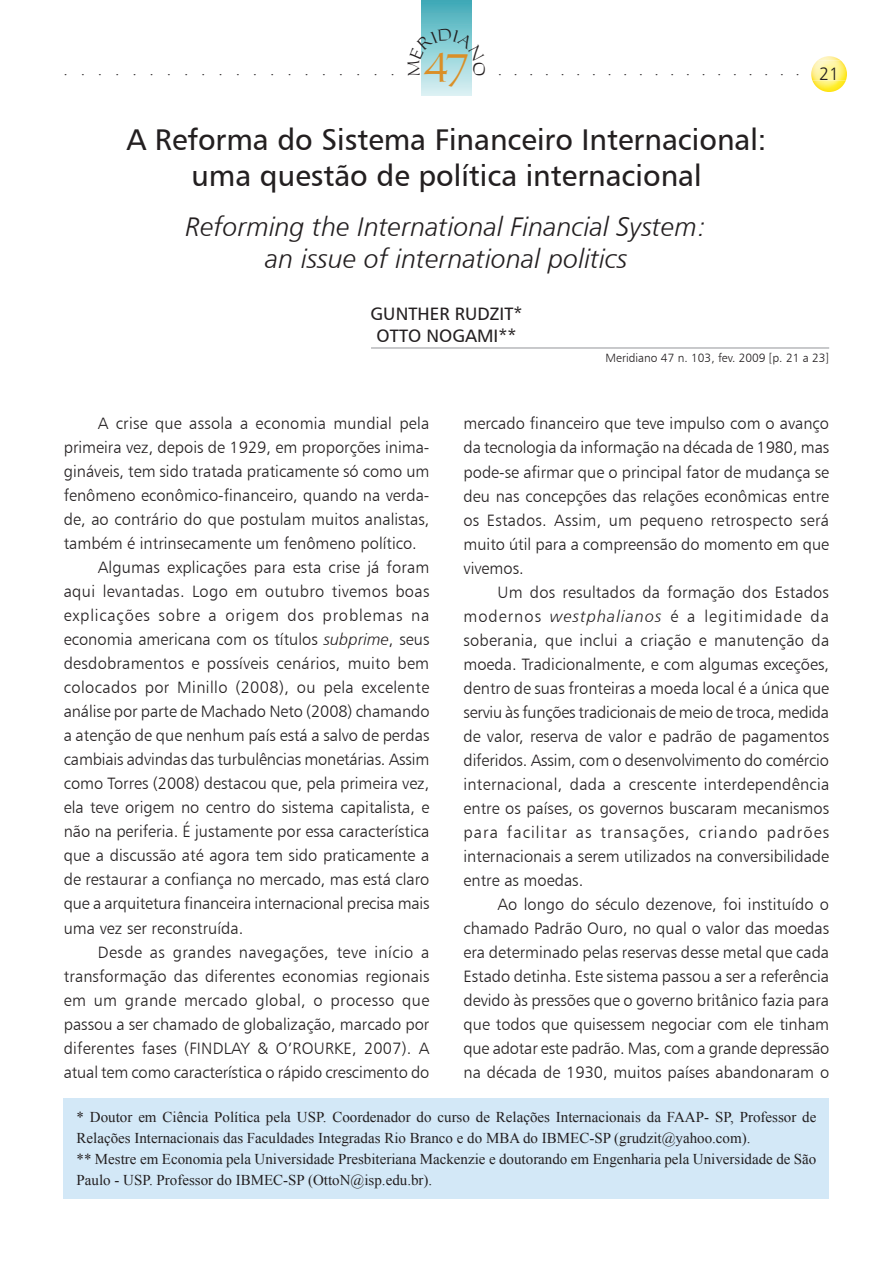
<style>
.page{position:relative;width:893px;height:1263px;background:#fff}
.page>*{position:absolute;margin:0;border:0;box-sizing:border-box;transform-origin:0 0}
.t1{font:36.9px "Carleton Normal";color:#da8f27}
.t2{font:30px/36px "Humanist 777 BT Roman B";color:#231f20;text-align:center}
.t3{font:27px/32.4px "Humanist 777 BT Light Italic B";color:#231f20;text-align:center}
.t4{font:18px/21.6px "Humanist 777 BT Roman B";color:#231f20;text-align:center}
.t5{font:16.5px/24px "Humanist 777 BT Light B";color:#231f20;text-align:justify}
.t6{font:16.5px "Humanist 777 BT Light B";letter-spacing:.025em;color:#231f20}
.t7{font:16.5px "Humanist 777 BT Light B";letter-spacing:.02em;color:#231f20}
.t8{font:16.5px "Humanist 777 BT Light B";letter-spacing:.05em;color:#231f20}
.t9{font:15px/21px "Times New Roman";color:#231f20}
.t10{font:12px "Humanist 777 BT Light B";color:#231f20}
.s1{font-family:"Humanist 777 BT Light B";font-size:18px}
.s2{font-family:"Humanist 777 BT Light Italic B"}
</style>
<div class="page">
<svg style="left:422px;top:0;width:49px;height:96px;background:#87cad3"></svg>
<img style="left:818px;top:56px;width:22px;height:4px">
<img style="left:811px;top:60px;width:36px;height:32px">
<div style="left:64px;top:1098px;width:765px;height:101px;background:#d3e8f7"></div>
<hr style="left:371px;top:348px;width:458px;height:1px;background:#939598">
<svg style="left:421px;top:28px;width:51px;height:48px;background:#94d4da"></svg>
<p class="t9" style="left:64px;top:59px;width:332px">....................</p>
<h1 class="t1" style="left:423px;top:46px;width:48px">47</h1>
<p class="t9" style="left:498px;top:59px;width:343px">.................... <span class="s1">21</span></p>
<h2 class="t2" style="left:126px;top:121px;width:642px">A Reforma do Sistema Financeiro Internacional: uma questão de política internacional</h2>
<h3 class="t3" style="left:186px;top:210px;width:523px">Reforming the International Financial System: an issue of international politics</h3>
<p class="t4" style="left:370px;top:302px;width:153px">GUNTHER RUDZIT*<br>OTTO NOGAMI**</p>
<p class="t5" style="left:98px;top:411px;width:333px">A crise que assola a economia mundial pela</p>
<p class="t5" style="left:64px;top:435px;width:367px">primeira vez, depois de 1929, em proporções inima-</p>
<p class="t5" style="left:64px;top:459px;width:367px">gináveis, tem sido tratada praticamente só como um</p>
<p class="t5" style="left:64px;top:483px;width:367px">fenômeno econômico-financeiro, quando na verda-</p>
<p class="t5" style="left:64px;top:507px;width:367px">de, ao contrário do que postulam muitos analistas,</p>
<p class="t5" style="left:64px;top:531px;width:355px">também é intrinsecamente um fenômeno político.</p>
<p class="t5" style="left:98px;top:555px;width:333px">Algumas explicações para esta crise já foram</p>
<p class="t7" style="left:64px;top:581px;width:367px">aqui levantadas. Logo em outubro tivemos boas</p>
<p class="t8" style="left:64px;top:605px;width:367px">explicações sobre a origem dos problemas na</p>
<p class="t5" style="left:64px;top:627px;width:367px">economia americana com os títulos <span class="s2">subprime</span>, seus</p>
<p class="t5" style="left:64px;top:651px;width:367px">desdobramentos e possíveis cenários, muito bem</p>
<p class="t6" style="left:64px;top:677px;width:367px">colocados por Minillo (2008), ou pela excelente</p>
<p class="t5" style="left:64px;top:699px;width:367px">análise por parte de Machado Neto (2008) chamando</p>
<p class="t5" style="left:64px;top:723px;width:367px">a atenção de que nenhum país está a salvo de perdas</p>
<p class="t5" style="left:64px;top:747px;width:367px">cambiais advindas das turbulências monetárias. Assim</p>
<p class="t5" style="left:64px;top:771px;width:367px">como Torres (2008) destacou que, pela primeira vez,</p>
<p class="t5" style="left:64px;top:795px;width:367px">ela teve origem no centro do sistema capitalista, e</p>
<p class="t5" style="left:64px;top:819px;width:367px">não na periferia. É justamente por essa característica</p>
<p class="t5" style="left:64px;top:843px;width:367px">que a discussão até agora tem sido praticamente a</p>
<p class="t5" style="left:64px;top:867px;width:367px">de restaurar a confiança no mercado, mas está claro</p>
<p class="t5" style="left:64px;top:891px;width:367px">que a arquitetura financeira internacional precisa mais</p>
<p class="t5" style="left:64px;top:915px;width:181px">uma vez ser reconstruída.</p>
<p class="t6" style="left:98px;top:942px;width:333px">Desde as grandes navegações, teve início a</p>
<p class="t5" style="left:64px;top:963px;width:367px">transformação das diferentes economias regionais</p>
<p class="t6" style="left:64px;top:990px;width:367px">em um grande mercado global, o processo que</p>
<p class="t5" style="left:64px;top:1011px;width:367px">passou a ser chamado de globalização, marcado por</p>
<p class="t5" style="left:64px;top:1035px;width:367px">diferentes fases (FINDLAY &amp; O’ROURKE, 2007). A</p>
<p class="t5" style="left:64px;top:1059px;width:367px">atual tem como característica o rápido crescimento do</p>
<p class="t10" style="left:606px;top:350px;width:225px">Meridiano 47 n. 103, fev. 2009 [p. 21 a 23]</p>
<p class="t5" style="left:463px;top:411px;width:367px">mercado financeiro que teve impulso com o avanço da tecnologia da informação na década de 1980, mas pode-se afirmar que o principal fator de mudança se deu nas concepções das relações econômicas entre os Estados. Assim, um pequeno retrospecto será muito útil para a compreensão do momento em que vivemos.</p>
<p class="t5" style="left:463px;top:579px;width:367px;text-indent:34px">Um dos resultados da formação dos Estados modernos <span class="s2">westphalianos</span> é a legitimidade da soberania, que inclui a criação e manutenção da moeda. Tradicionalmente, e com algumas exceções, dentro de suas fronteiras a moeda local é a única que serviu às funções tradicionais de meio de troca, medida de valor, reserva de valor e padrão de pagamentos diferidos. Assim, com o desenvolvimento do comércio internacional, dada a crescente interdependência entre os países, os governos buscaram mecanismos para facilitar as transações, criando padrões internacionais a serem utilizados na conversibilidade entre as moedas.</p>
<p class="t5" style="left:463px;top:892px;width:367px;text-indent:34px">Ao longo do século dezenove, foi instituído o chamado Padrão Ouro, no qual o valor das moedas era determinado pelas reservas desse metal que cada Estado detinha. Este sistema passou a ser a referência devido às pressões que o governo britânico fazia para que todos que quisessem negociar com ele tinham que adotar este padrão. Mas, com a grande depressão na década de 1930, muitos países abandonaram o</p>
<p class="t9" style="left:77px;top:1106px;width:741px">* Doutor em Ciência Política pela USP. Coordenador do curso de Relações Internacionais da FAAP- SP, Professor de Relações Internacionais das Faculdades Integradas Rio Branco e do MBA do IBMEC-SP (grudzit@yahoo.com).<br>** Mestre em Economia pela Universidade Presbiteriana Mackenzie e doutorando em Engenharia pela Universidade de São Paulo - USP. Professor do IBMEC-SP (OttoN@isp.edu.br).</p>
</div>
